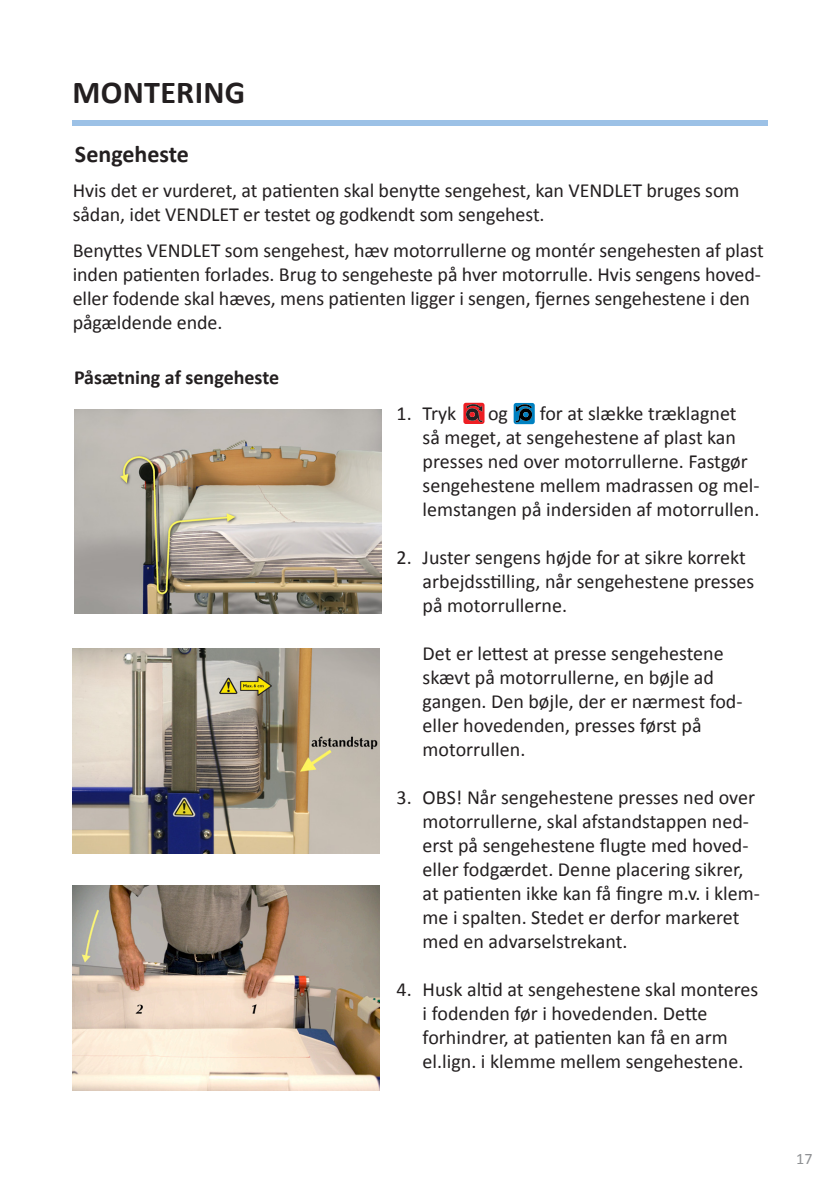
<style>
.page{position:relative;width:840px;height:1191px;background:#fff}
.page>*{position:absolute;margin:0;border:0;box-sizing:border-box;transform-origin:0 0}
.t1{font:700 32px "Calibri";letter-spacing:.01em;color:#231f20}
.t2{font:700 24px "Calibri";color:#231f20}
.t3{font:20px/24px "Calibri";color:#231f20}
.t4{font:700 20px "Calibri";color:#231f20}
.t5{font:16px "Calibri";color:#8f9194}
</style>
<div class="page">
<div style="left:72px;top:121px;width:695px;height:5px;background:#9cc1e6"></div>
<svg style="left:463px;top:403px;width:21px;height:21px"></svg>
<svg style="left:513px;top:403px;width:21px;height:21px"></svg>
<img style="left:74px;top:409px;width:307px;height:205px">
<img style="left:73px;top:648px;width:306px;height:205px">
<img style="left:73px;top:886px;width:306px;height:204px">
<p class="t1" style="left:72px;top:72px;width:174px">MONTERING</p>
<p class="t2" style="left:75px;top:139px;width:115px">Sengeheste</p>
<p class="t3" style="left:73px;top:178px;width:668px">Hvis det er vurderet, at patienten skal benytte sengehest, kan VENDLET bruges som sådan, idet VENDLET er testet og godkendt som sengehest.</p>
<p class="t3" style="left:73px;top:238px;width:692px">Benyttes VENDLET som sengehest, hæv motorrullerne og montér sengehesten af plast inden patienten forlades. Brug to sengeheste på hver motorrulle. Hvis sengens hoved&shy;eller fodende skal hæves, mens patienten ligger i sengen, fjernes sengehestene i den pågældende ende.</p>
<p class="t4" style="left:74px;top:365px;width:206px">Påsætning af sengeheste</p>
<p class="t3" style="left:396px;top:401px;width:61px">1. Tryk</p>
<p class="t3" style="left:488px;top:401px;width:21px">og</p>
<p class="t3" style="left:539px;top:401px;width:198px">for at slække træklagnet</p>
<p class="t3" style="left:422px;top:425px;width:315px">så meget, at sengehestene af plast kan</p>
<p class="t3" style="left:422px;top:449px;width:326px">presses ned over motorrullerne. Fastgør</p>
<p class="t3" style="left:422px;top:473px;width:338px">sengehestene mellem madrassen og mel-</p>
<p class="t3" style="left:422px;top:497px;width:338px">lemstangen på indersiden af motorrullen.</p>
<p class="t3" style="left:396px;top:545px;width:350px">2. Juster sengens højde for at sikre korrekt</p>
<p class="t3" style="left:422px;top:569px;width:333px">arbejdsstilling, når sengehestene presses på motorrullerne.</p>
<p class="t3" style="left:422px;top:641px;width:321px">Det er lettest at presse sengehestene skævt på motorrullerne, en bøjle ad gangen. Den bøjle, der er nærmest fod-</p>
<p class="t3" style="left:422px;top:713px;width:280px">eller hovedenden, presses først på motorrullen.</p>
<p class="t3" style="left:422px;top:785px;width:334px;text-indent:-26px">3. OBS! Når sengehestene presses ned over motorrullerne, skal afstandstappen ned-</p>
<p class="t3" style="left:422px;top:833px;width:327px">erst på sengehestene flugte med hoved-</p>
<p class="t3" style="left:422px;top:857px;width:322px">eller fodgærdet. Denne placering sikrer,</p>
<p class="t3" style="left:422px;top:881px;width:338px">at patienten ikke kan få fingre m.v. i klem-</p>
<p class="t3" style="left:422px;top:905px;width:318px">me i spalten. Stedet er derfor markeret med en advarselstrekant.</p>
<p class="t3" style="left:396px;top:977px;width:363px">4. Husk altid at sengehestene skal monteres</p>
<p class="t3" style="left:422px;top:1001px;width:286px">i fodenden før i hovedenden. Dette</p>
<p class="t3" style="left:422px;top:1025px;width:306px">forhindrer, at patienten kan få en arm</p>
<p class="t3" style="left:422px;top:1049px;width:322px">el.lign. i klemme mellem sengehestene.</p>
<p class="t5" style="left:795px;top:1148px;width:18px">17</p>
</div>
